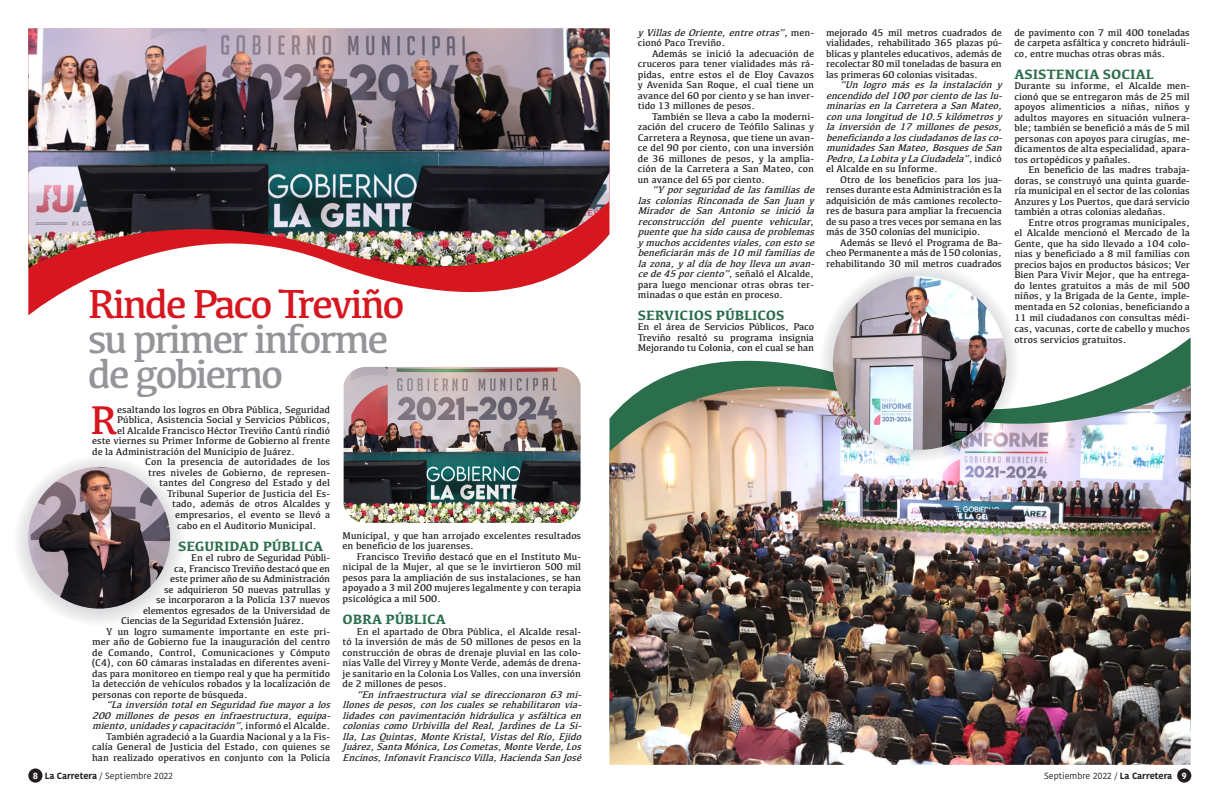
<style>
.page{position:relative;width:1219px;height:794px;background:#fff}
.page>*{position:absolute;margin:0;border:0;box-sizing:border-box;transform-origin:0 0}
.t1{font:42px "Kefa";letter-spacing:-.06em;color:#939598}
.t2{font:42px "Kefa";letter-spacing:-.06em;color:#d7171f}
.t3{font:41.5px "Kefa";color:#d7171f}
.t4{font:700 14px "Kefa";color:#2a6e4b}
.t5{font:10px/10.5px "Kefa";color:#231f20;text-align:justify}
.t6{font:italic 10px/10.5px "Kefa";color:#231f20}
.t7{font:9px "Kohinoor Bangla";color:#231f20}
.t8{font:700 9px "Kohinoor Bangla";color:#fff}
.s1{font-style:normal}
.s2{font-weight:700}
</style>
<div class="page">
<svg style="left:14px;top:456px;width:170px;height:170px;fill:#ecedee"></svg>
<div style="left:28px;top:768px;width:15px;height:14px;background:#231f20;border-radius:50%"></div>
<div style="left:1177px;top:768px;width:14px;height:14px;background:#231f20;border-radius:50%"></div>
<svg style="left:28px;top:269px;width:540px;height:47px"></svg>
<img style="left:28px;top:28px;width:581px;height:241px">
<svg style="left:652px;top:337px;width:539px;height:46px"></svg>
<img style="left:609px;top:383px;width:582px;height:382px">
<img style="left:28px;top:467px;width:142px;height:141px;border-radius:71px">
<img style="left:344px;top:367px;width:237px;height:156px">
<img style="left:820px;top:264px;width:199px;height:198px;border-radius:50%">
<img style="left:833px;top:276px;width:173px;height:174px;border-radius:87px">
<p class="t2" style="left:88px;top:277px;width:318px">Rinde Paco Treviño</p>
<p class="t1" style="left:88px;top:312px;width:302px">su primer informe</p>
<p class="t1" style="left:88px;top:347px;width:197px">de gobierno</p>
<p class="t3" style="left:90px;top:394px;width:29px">R</p>
<p class="t5" style="left:117px;top:404px;width:214px">esaltando los logros en Obra Pública, Seguridad</p>
<p class="t5" style="left:117px;top:414px;width:214px">Pública, Asistencia Social y Servicios Públicos,</p>
<p class="t5" style="left:117px;top:425px;width:214px">el Alcalde Francisco Héctor Treviño Cantú rindió</p>
<p class="t5" style="left:92px;top:435px;width:239px">este viernes su Primer Informe de Gobierno al frente</p>
<p class="t5" style="left:92px;top:446px;width:204px">de la Administración del Municipio de Juárez.</p>
<p class="t5" style="left:145px;top:456px;width:186px">Con la presencia de autoridades de los</p>
<p class="t5" style="left:148px;top:467px;width:183px">tres niveles de Gobierno, de represen-</p>
<p class="t5" style="left:159px;top:477px;width:172px">tantes del Congreso del Estado y del</p>
<p class="t5" style="left:167px;top:488px;width:164px">Tribunal Superior de Justicia del Es-</p>
<p class="t5" style="left:172px;top:498px;width:159px">tado, además de otros Alcaldes y</p>
<p class="t5" style="left:175px;top:509px;width:156px">empresarios, el evento se llevó a</p>
<p class="t5" style="left:177px;top:520px;width:141px">cabo en el Auditorio Municipal.</p>
<p class="t4" style="left:178px;top:537px;width:146px">SEGURIDAD PÚBLICA</p>
<p class="t5" style="left:191px;top:552px;width:140px">En el rubro de Seguridad Públi-</p>
<p class="t5" style="left:174px;top:563px;width:157px">ca, Francisco Treviño destacó que en</p>
<p class="t5" style="left:170px;top:573px;width:161px">este primer año de su Administración</p>
<p class="t5" style="left:164px;top:584px;width:167px">se adquirieron 50 nuevas patrullas y</p>
<p class="t5" style="left:156px;top:594px;width:175px">se incorporaron a la Policía 137 nuevos</p>
<p class="t5" style="left:143px;top:605px;width:188px">elementos egresados de la Universidad de</p>
<p class="t5" style="left:121px;top:615px;width:185px">Ciencias de la Seguridad Extensión Juárez.</p>
<p class="t5" style="left:92px;top:626px;width:239px;text-indent:14px">Y un logro sumamente importante en este pri&shy;mer año de Gobierno fue la inauguración del centro de Comando, Control, Comunicaciones y Cómputo (C4), con 60 cámaras instaladas en diferentes aveni&shy;das para monitoreo en tiempo real y que ha permitido la detección de vehículos robados y la localización de personas con reporte de búsqueda.</p>
<p class="t6" style="left:92px;top:699px;width:243px;text-align:justify;text-indent:14px">“LainversióntotalenSeguridadfuemayoralos 200 millones de pesos en infraestructura, equipa&shy;miento,unidadesy capacitación”<span class="s1">, i n f o r m ó e l A l c a l d e .</span></p>
<p class="t5" style="left:92px;top:731px;width:239px;text-indent:14px">También agradeció a la Guardia Nacional y a la Fis&shy;calía General de Justicia del Estado, con quienes se han realizado operativos en conjunto con la Policía</p>
<p class="t5" style="left:343px;top:530px;width:240px">Municipal, y que han arrojado excelentes resultados en beneficio de los juarenses.</p>
<p class="t5" style="left:343px;top:551px;width:240px;text-indent:14px">Francisco Treviño destacó que en el Instituto Mu&shy;nicipal de la Mujer, al que se le invirtieron 500 mil pesos para la ampliación de sus instalaciones, se han apoyado a 3 mil 200 mujeres legalmente y con terapia psicológica a mil 500.</p>
<p class="t4" style="left:343px;top:610px;width:105px">OBRA PÚBLICA</p>
<p class="t5" style="left:343px;top:626px;width:240px;text-indent:14px">En el apartado de Obra Pública, el Alcalde resal&shy;tó la inversión de más de 50 millones de pesos en la construcción de obras de drenaje pluvial en las colo&shy;nias Valle del Virrey y Monte Verde, además de drena&shy;je sanitario en la Colonia Los Valles, con una inversión de 2 millones de pesos.</p>
<p class="t6" style="left:343px;top:689px;width:243px;text-align:justify;text-indent:14px">“En infraestructura vial se direccionaron 63 mi&shy;llones de pesos, con los cuales se rehabilitaron via&shy;lidades con pavimentación hidráulica y asfáltica en colonias como Urbivilla del Real, Jardines de La Si&shy;lla,LasQuintas,MonteKristal,VistasdelRío,Ej ido Juárez,SantaMónica,LosCometas,MonteVerde,Los Encinos,InfonavitFranciscoVilla,HaciendaSanJosé</p>
<p class="t6" style="left:638px;top:27px;width:178px">y VillasdeOriente,entreotras”<span class="s1">, m e n - cionó Paco Treviño.</span></p>
<p class="t5" style="left:638px;top:48px;width:178px;text-indent:14px">Además se inició la adecuación de cruceros para tener vialidades más rá&shy;pidas, entre estos el de Eloy Cavazos y Avenida San Roque, el cual tiene un avance del 60 por ciento y se han inver&shy;tido 13 millones de pesos.</p>
<p class="t5" style="left:638px;top:111px;width:178px;text-indent:14px">También se lleva a cabo la moderni&shy;zación del crucero de Teófilo Salinas y Carretera a Reynosa, que tiene un avan&shy;ce del 90 por ciento, con una inversión de 36 millones de pesos, y la amplia&shy;ción de la Carretera a San Mateo, con un avance del 65 por ciento.</p>
<p class="t6" style="left:638px;top:184px;width:181px;text-indent:14px">“Y porseguridaddelasfamiliasde las colonias Rinconada de San Juan y Mirador de San Antonio se inició la reconstrucción del puente vehicular, puentequehasidocausadeproblemas y muchosaccidentesviales,conestose beneficiaránmásde10 milfamiliasde lazona,y aldíadehoy llevaunavan&shy;cede45 porciento”<span class="s1">, señaló el Alcalde, para luego mencionar otras obras ter&shy;minadas o que están en proceso.</span></p>
<p class="t4" style="left:638px;top:306px;width:148px">SERVICIOS PÚBLICOS</p>
<p class="t5" style="left:638px;top:321px;width:178px">En el área de Servicios Públicos, Paco Treviño resaltó su programa insignia Mejorando tu Colonia, con el cual se han</p>
<p class="t5" style="left:826px;top:27px;width:177px">mejorado 45 mil metros cuadrados de vialidades, rehabilitado 365 plazas pú&shy;blicas y planteles educativos, además de recolectar 80 mil toneladas de basura en las primeras 60 colonias visitadas.</p>
<p class="t6" style="left:826px;top:79px;width:180px;text-indent:14px">“Un logro más es la instalación y encendidodel100 porcientodelaslu&shy;minariasenlaCarreteraaSanMateo, conunalongitudde10.5 kilómetrosy la inversión de 17 millones de pesos, beneficiandoalosciudadanosdelasco&shy;munidadesSanMateo,BosquesdeSan Pedro,LaLobitay LaCiudadela”<span class="s1">, i n d i c ó el Alcalde en su Informe.</span></p>
<p class="t5" style="left:826px;top:174px;width:177px;text-indent:14px">Otro de los beneficios para los jua&shy;renses durante esta Administración es la adquisición de más camiones recolecto&shy;res de basura para ampliar la frecuencia de su paso a tres veces por semana en las más de 350 colonias del municipio.</p>
<p class="t5" style="left:826px;top:237px;width:177px;text-indent:14px">Además se llevó el Programa de Ba&shy;cheo Permanente a más de 150 colonias, rehabilitando 30 mil metros cuadrados</p>
<p class="t5" style="left:1014px;top:27px;width:177px">de pavimento con 7 mil 400 toneladas de carpeta asfáltica y concreto hidráuli&shy;co, entre muchas otras obras más.</p>
<p class="t4" style="left:1014px;top:65px;width:141px">ASISTENCIA SOCIAL</p>
<p class="t5" style="left:1014px;top:80px;width:177px">Durante su informe, el Alcalde men&shy;cionó que se entregaron más de 25 mil apoyos alimenticios a niñas, niños y adultos mayores en situación vulnera&shy;ble; también se benefició a más de 5 mil personas con apoyos para cirugías, me&shy;dicamentos de alta especialidad, apara&shy;tos ortopédicos y pañales.</p>
<p class="t5" style="left:1014px;top:164px;width:177px;text-indent:14px">En beneficio de las madres trabaja&shy;doras, se construyó una quinta guarde&shy;ría municipal en el sector de las colonias Anzures y Los Puertos, que dará servicio también a otras colonias aledañas.</p>
<p class="t5" style="left:1014px;top:217px;width:177px;text-indent:14px">Entre otros programas municipales, el Alcalde mencionó el Mercado de la Gente, que ha sido llevado a 104 colo&shy;nias y beneficiado a 8 mil familias con precios bajos en productos básicos; Ver Bien Para Vivir Mejor, que ha entrega&shy;do lentes gratuitos a más de mil 500 niños, y la Brigada de la Gente, imple&shy;mentada en 52 colonias, beneficiando a 11 mil ciudadanos con consultas médi&shy;cas, vacunas, corte de cabello y muchos otros servicios gratuitos.</p>
<p class="t8" style="left:33px;top:768px;width:7px">8</p>
<p class="t7" style="left:45px;top:769px;width:130px"><span class="s2">La Carretera</span> / Septiembre 2022</p>
<p class="t7" style="left:1044px;top:769px;width:130px">Septiembre 2022 / <span class="s2">La Carretera</span></p>
<p class="t8" style="left:1182px;top:768px;width:6px">9</p>
</div>
